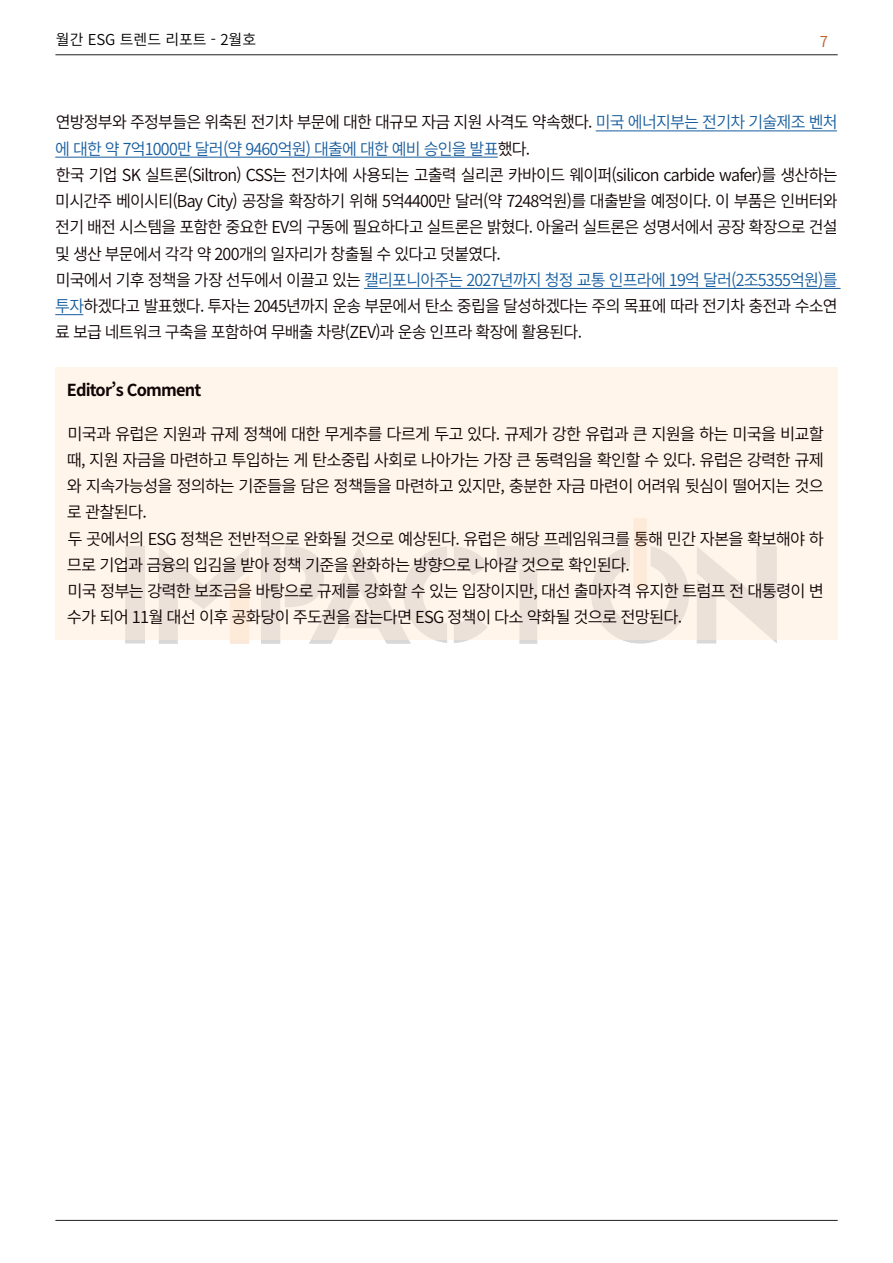
<style>
.page{position:relative;width:893px;height:1263px;background:#fff}
.page>*{position:absolute;margin:0;border:0;box-sizing:border-box;transform-origin:0 0}
.t1{font:16.5px/26.2px "Source Han Sans K";letter-spacing:-.05em;color:#110405;text-align:justify}
.t2{font:16.5px/26.2px "Source Han Sans K";letter-spacing:-.05em;color:#175d9e}
.t3{font:700 16.5px "Source Han Sans K";letter-spacing:-.05em;color:#110405}
.t4{font:15px "Source Han Sans K";color:#000}
.t5{font:15px "Source Han Sans K";color:#bd5e2e}
.s1{color:#110405}
.s2{color:#175d9e}
</style>
<div class="page">
<img style="left:125px;top:640px;width:651px;height:4px">
<hr style="left:55px;top:55px;width:783px;height:1px;background:#231f20">
<hr style="left:596px;top:130px;width:241px;height:1px;background:#175d9e">
<hr style="left:55px;top:157px;width:443px;height:1px;background:#175d9e">
<hr style="left:364px;top:288px;width:477px;height:1px;background:#175d9e">
<svg style="left:55px;top:314px;width:28px;height:1px"></svg>
<div style="left:55px;top:368px;width:783px;height:272px;background:#fff5eb"></div>
<hr style="left:55px;top:1220px;width:783px;height:1px;background:#231f20">
<p class="t4" style="left:56px;top:31px;width:202px">월간 ESG 트렌드 리포트 - 2월호</p>
<p class="t5" style="left:820px;top:33px;width:10px">7</p>
<p class="t2" style="left:55px;top:110px;width:784px"><span class="s1">연방정부와 주정부들은 위축된 전기차 부문에 대한 대규모 자금 지원 사격도 약속했다.</span> 미국 에너지부는 전기차 기술제조 벤처 에 대한 약 7억1000만 달러(약 9460억원) 대출에 대한 예비 승인을 발표<span class="s1">했다.</span></p>
<p class="t1" style="left:55px;top:162px;width:784px">한국 기업 SK 실트론(Siltron) CSS는 전기차에 사용되는 고출력 실리콘 카바이드 웨이퍼(silicon carbide wafer)를 생산하는 미시간주 베이시티(Bay City) 공장을 확장하기 위해 5억4400만 달러(약 7248억원)를 대출받을 예정이다. 이 부품은 인버터와 전기 배전 시스템을 포함한 중요한 EV의 구동에 필요하다고 실트론은 밝혔다. 아울러 실트론은 성명서에서 공장 확장으로 건설 및 생산 부문에서 각각 약 200개의 일자리가 창출될 수 있다고 덧붙였다.</p>
<p class="t1" style="left:55px;top:267px;width:784px">미국에서 기후 정책을 가장 선두에서 이끌고 있는 <span class="s2">캘리포니아주는 2027년까지 청정 교통 인프라에 19억 달러(2조5355억원)를 투자</span>하겠다고 발표했다. 투자는 2045년까지 운송 부문에서 탄소 중립을 달성하겠다는 주의 목표에 따라 전기차 충전과 수소연 료 보급 네트워크 구축을 포함하여 무배출 차량(ZEV)과 운송 인프라 확장에 활용된다.</p>
<p class="t3" style="left:67px;top:381px;width:136px">Editor’s Comment</p>
<p class="t1" style="left:67px;top:421px;width:758px">미국과 유럽은 지원과 규제 정책에 대한 무게추를 다르게 두고 있다. 규제가 강한 유럽과 큰 지원을 하는 미국을 비교할 때, 지원 자금을 마련하고 투입하는 게 탄소중립 사회로 나아가는 가장 큰 동력임을 확인할 수 있다. 유럽은 강력한 규제 와 지속가능성을 정의하는 기준들을 담은 정책들을 마련하고 있지만, 충분한 자금 마련이 어려워 뒷심이 떨어지는 것으 로 관찰된다.</p>
<p class="t1" style="left:67px;top:526px;width:758px">두 곳에서의 ESG 정책은 전반적으로 완화될 것으로 예상된다. 유럽은 해당 프레임워크를 통해 민간 자본을 확보해야 하 므로 기업과 금융의 입김을 받아 정책 기준을 완화하는 방향으로 나아갈 것으로 확인된다.</p>
<p class="t1" style="left:67px;top:578px;width:758px">미국 정부는 강력한 보조금을 바탕으로 규제를 강화할 수 있는 입장이지만, 대선 출마자격 유지한 트럼프 전 대통령이 변 수가 되어 11월 대선 이후 공화당이 주도권을 잡는다면 ESG 정책이 다소 약화될 것으로 전망된다.</p>
</div>
